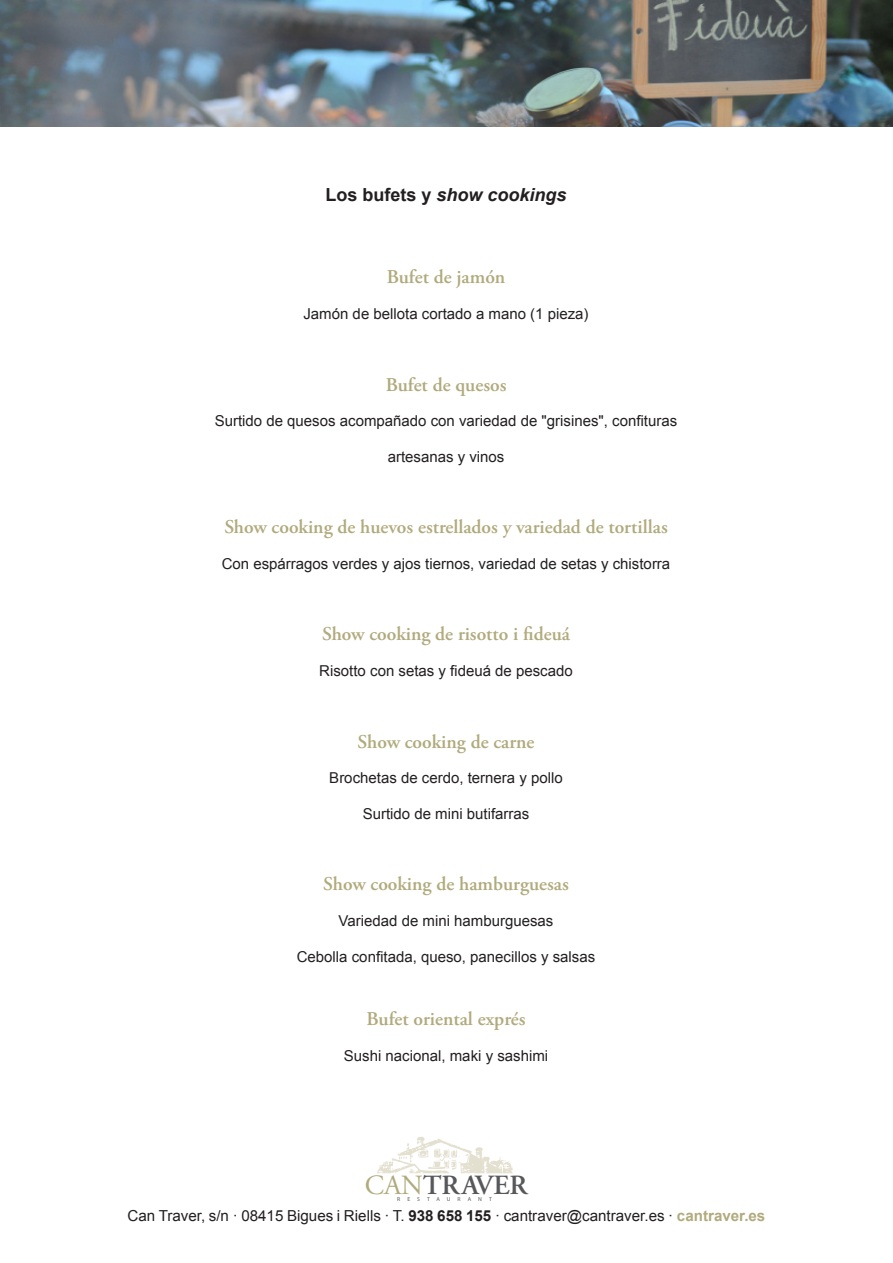
<style>
.page{position:relative;width:893px;height:1263px;background:#fff}
.page>*{position:absolute;margin:0;border:0;box-sizing:border-box;transform-origin:0 0}
.t1{font:600 27.75px "Adobe Garamond Pro";letter-spacing:-.01em;color:#57585a}
.t2{font:600 19.5px "Adobe Garamond Pro";color:#b1aa7d}
.t3{font:italic 700 18px "Arial";color:#231f20}
.t4{font:15.15px "Arial";color:#231f20}
.t5{font:15px "Arial";color:#231f20}
.t6{font:5.7px "Myriad Pro";letter-spacing:1.22em;color:#57585a}
.s1{font-style:normal}
.s2{font-weight:400;color:#b1aa7d}
.s3{font-weight:700}
.s4{font-weight:700;color:#b1aa7d}
</style>
<div class="page">
<svg style="left:377px;top:1137px;width:136px;height:36px"></svg>
<img style="left:0;top:0;width:893px;height:126px">
<p class="t3" style="left:326px;top:183px;width:243px"><span class="s1">Los bufets y</span> show cookings</p>
<p class="t2" style="left:387px;top:266px;width:120px">Bufet de jamón</p>
<p class="t5" style="left:303px;top:304px;width:287px">Jamón de bellota cortado a mano (1 pieza)</p>
<p class="t2" style="left:386px;top:373px;width:122px">Bufet de quesos</p>
<p class="t5" style="left:215px;top:411px;width:464px">Surtido de quesos acompañado con variedad de "grisines", confituras</p>
<p class="t5" style="left:388px;top:447px;width:118px">artesanas y vinos</p>
<p class="t2" style="left:224px;top:516px;width:445px">Show cooking de huevos estrellados y variedad de tortillas</p>
<p class="t5" style="left:222px;top:554px;width:450px">Con espárragos verdes y ajos tiernos, variedad de setas y chistorra</p>
<p class="t2" style="left:322px;top:623px;width:249px">Show cooking de risotto i fideuá</p>
<p class="t5" style="left:319px;top:661px;width:255px">Risotto con setas y fideuá de pescado</p>
<p class="t2" style="left:358px;top:730px;width:178px">Show cooking de carne</p>
<p class="t5" style="left:329px;top:768px;width:235px">Brochetas de cerdo, ternera y pollo</p>
<p class="t5" style="left:363px;top:804px;width:168px">Surtido de mini butifarras</p>
<p class="t2" style="left:323px;top:873px;width:247px">Show cooking de hamburguesas</p>
<p class="t5" style="left:339px;top:911px;width:216px">Variedad de mini hamburguesas</p>
<p class="t5" style="left:297px;top:947px;width:300px">Cebolla confitada, queso, panecillos y salsas</p>
<p class="t2" style="left:367px;top:1007px;width:160px">Bufet oriental exprés</p>
<p class="t5" style="left:344px;top:1045px;width:206px">Sushi nacional, maki y sashimi</p>
<p class="t1" style="left:365px;top:1169px;width:164px"><span class="s2">CAN</span>TRAVER</p>
<p class="t6" style="left:397px;top:1196px;width:96px">RESTAURANT</p>
<p class="t4" style="left:128px;top:1206px;width:639px">Can Traver, s/n · 08415 Bigues i Riells · T. <span class="s3">938 658 155</span> · cantraver@cantraver.es · <span class="s4">cantraver.es</span></p>
</div>
